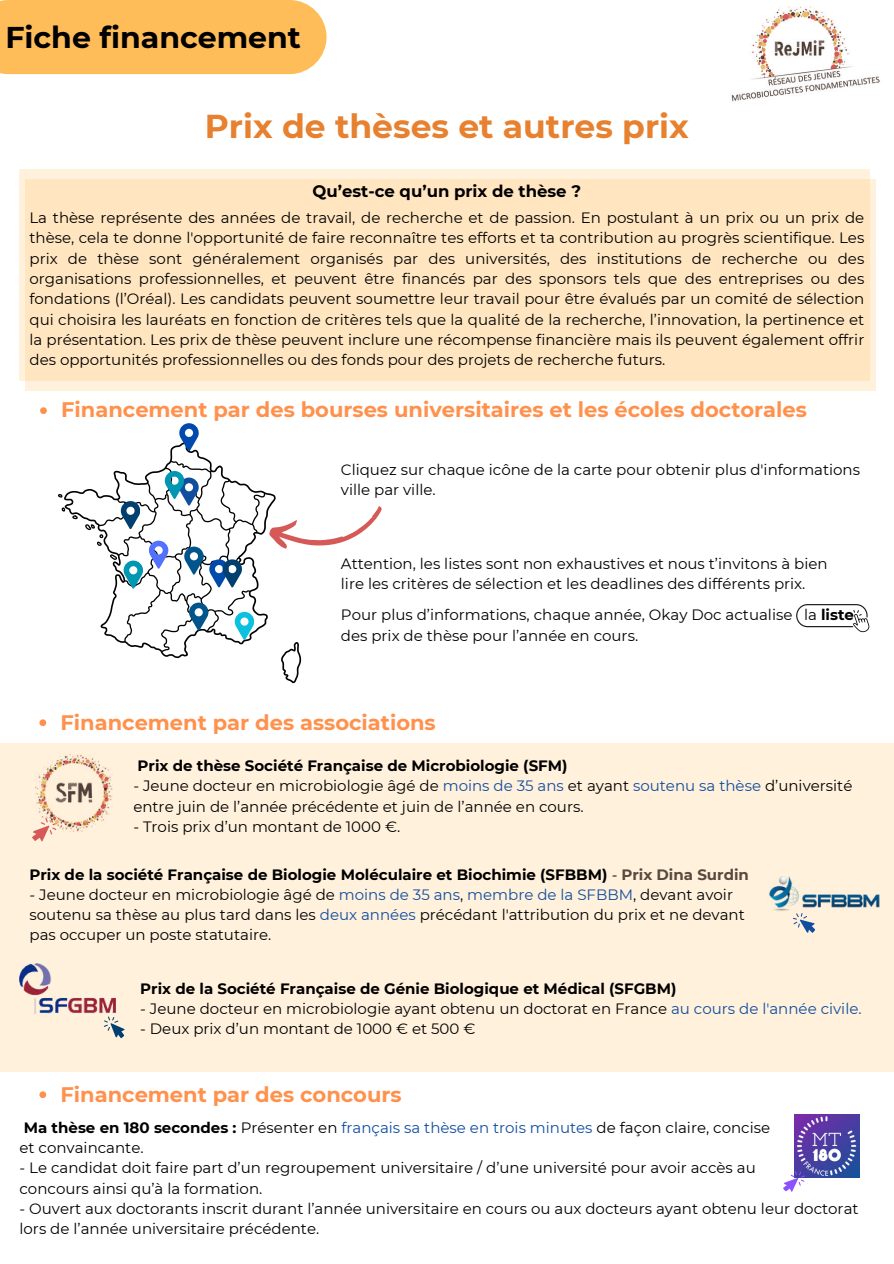
<style>
.page{position:relative;width:894px;height:1264px;background:#fff}
.page>*{position:absolute;margin:0;border:0;box-sizing:border-box;transform-origin:0 0}
.t1{font:700 33px "Montserrat";color:#e78130}
.t2{font:700 30px "Montserrat";color:#000}
.t3{font:700 21px "Montserrat";color:#ff914d}
.t4{font:700 16.5px "Montserrat";color:#000}
.t5{font:15px/20.2px "Montserrat";color:#000}
.t6{font:700 15px "Montserrat";color:#000}
.s1{font-weight:700}
.s2{font-style:italic}
.s3{color:#124e9f}
.s4{font-weight:400;font-style:italic}
.s5{color:#584a3e}
</style>
<div class="page">
<div style="left:0;top:0;width:326px;height:74px;background:#ffbd59"></div>
<img style="left:731px;top:6px;width:149px;height:96px">
<svg style="left:64px;top:445px;width:211px;height:213px"></svg>
<svg style="left:281px;top:642px;width:20px;height:41px"></svg>
<svg style="left:110px;top:554px;width:7px;height:6px"></svg>
<svg style="left:62px;top:507px;width:3px;height:4px"></svg>
<svg style="left:58px;top:494px;width:5px;height:3px"></svg>
<svg style="left:72px;top:515px;width:6px;height:4px"></svg>
<svg style="left:85px;top:524px;width:18px;height:22px"></svg>
<svg style="left:235px;top:612px;width:19px;height:28px"></svg>
<div style="left:25px;top:179px;width:850px;height:212px;background:#fff1dc"></div>
<div style="left:20px;top:169px;width:849px;height:212px;background:#ffe6c0"></div>
<div style="left:0;top:743px;width:893px;height:329px;background:#fff1dc"></div>
<svg style="left:32px;top:830px;width:20px;height:11px"></svg>
<img style="left:36px;top:754px;width:77px;height:77px">
<img style="left:769px;top:876px;width:111px;height:35px">
<svg style="left:793px;top:913px;width:22px;height:20px"></svg>
<svg style="left:121px;top:501px;width:19px;height:28px"></svg>
<img style="left:794px;top:1114px;width:65px;height:63px">
<svg style="left:783px;top:1171px;width:21px;height:20px"></svg>
<svg style="left:796px;top:604px;width:73px;height:28px"></svg>
<svg style="left:268px;top:506px;width:114px;height:42px"></svg>
<svg style="left:124px;top:560px;width:19px;height:28px"></svg>
<svg style="left:179px;top:423px;width:19px;height:28px"></svg>
<svg style="left:149px;top:540px;width:19px;height:28px"></svg>
<svg style="left:189px;top:597px;width:21px;height:33px"></svg>
<svg style="left:209px;top:559px;width:33px;height:28px"></svg>
<svg style="left:184px;top:546px;width:19px;height:28px"></svg>
<svg style="left:165px;top:471px;width:33px;height:34px"></svg>
<svg style="left:40px;top:407px;width:7px;height:7px"></svg>
<svg style="left:39px;top:719px;width:7px;height:7px"></svg>
<svg style="left:39px;top:1091px;width:7px;height:7px"></svg>
<img style="left:20px;top:963px;width:95px;height:50px">
<svg style="left:104px;top:1016px;width:20px;height:22px"></svg>
<h2 class="t2" style="left:5px;top:16px;width:297px">Fiche financement</h2>
<h1 class="t1" style="left:205px;top:103px;width:485px">Prix de thèses et autres prix</h1>
<p class="t4" style="left:312px;top:179px;width:270px">Qu’est-ce qu’un prix de thèse ?</p>
<p class="t5" style="left:29px;top:207px;width:836px;text-align:justify">La thèse représente des années de travail, de recherche et de passion. En postulant à un prix ou un prix de thèse, cela te donne l'opportunité de faire reconnaître tes efforts et ta contribution au progrès scientifique. Les prix de thèse sont généralement organisés par des universités, des institutions de recherche ou des organisations professionnelles, et peuvent être financés par des sponsors tels que des entreprises ou des fondations (l’Oréal). Les candidats peuvent soumettre leur travail pour être évalués par un comité de sélection qui choisira les lauréats en fonction de critères tels que la qualité de la recherche, l’innovation, la pertinence et la présentation. Les prix de thèse peuvent inclure une récompense financière mais ils peuvent également offrir des opportunités professionnelles ou des fonds pour des projets de recherche futurs.</p>
<h3 class="t3" style="left:61px;top:395px;width:747px">Financement par des bourses universitaires et les écoles doctorales</h3>
<p class="t5" style="left:341px;top:458px;width:520px">Cliquez sur chaque icône de la carte pour obtenir plus d'informations ville par ville.</p>
<p class="t5" style="left:341px;top:553px;width:488px">Attention, les listes sont non exhaustives et nous t’invitons à bien lire les critères de sélection et les deadlines des différents prix.</p>
<p class="t5" style="left:341px;top:604px;width:514px">Pour plus d’informations, chaque année, Okay Doc actualise la <span class="s1">liste </span>des prix de thèse pour l’année en cours.</p>
<h3 class="t3" style="left:60px;top:707px;width:376px">Financement par des associations</h3>
<p class="t6" style="left:137px;top:755px;width:431px">Prix de thèse Société Française de Microbiologie (SFM)</p>
<p class="t5" style="left:133px;top:775px;width:720px"><span class="s2">-</span> Jeune docteur en microbiologie âgé de <span class="s3">moins de 35 ans</span> et ayant <span class="s3">soutenu sa thèse</span> d’université entre juin de l’année précédente et juin de l’année en cours.</p>
<p class="t5" style="left:133px;top:816px;width:268px">- Trois prix d’un montant de 1000 €.</p>
<p class="t6" style="left:29px;top:863px;width:720px">Prix de la société Française de Biologie Moléculaire et Biochimie (SFBBM) <span class="s4">-</span> <span class="s5">Prix Dina Surdin</span></p>
<p class="t5" style="left:29px;top:883px;width:716px"><span class="s2">-</span> Jeune docteur en microbiologie âgé de <span class="s3">moins de 35 ans</span>, <span class="s3">membre de la SFBBM</span>, devant avoir soutenu sa thèse au plus tard dans les <span class="s3">deux années</span> précédant l'attribution du prix et ne devant pas occuper un poste statutaire.</p>
<p class="t6" style="left:140px;top:977px;width:537px">Prix de la Société Française de Génie Biologique et Médical (SFGBM)</p>
<p class="t5" style="left:140px;top:997px;width:722px"><span class="s2">-</span> Jeune docteur en microbiologie ayant obtenu un doctorat en France <span class="s3">au cours de l'année civile.</span></p>
<p class="t5" style="left:140px;top:1018px;width:336px">- Deux prix d’un montant de 1000 € et 500 €</p>
<h3 class="t3" style="left:60px;top:1078px;width:342px">Financement par des concours</h3>
<p class="t5" style="left:20px;top:1116px;width:751px"><span class="s1">Ma thèse en 180 secondes :</span> Présenter en <span class="s3">français sa thèse en trois minutes</span> de façon claire, concise et convaincante.</p>
<p class="t5" style="left:20px;top:1157px;width:737px">- Le candidat doit faire part d’un regroupement universitaire / d’une université pour avoir accès au concours ainsi qu’à la formation.</p>
<p class="t5" style="left:20px;top:1197px;width:840px">- Ouvert aux doctorants inscrit durant l’année universitaire en cours ou aux docteurs ayant obtenu leur doctorat lors de l’année universitaire précédente.</p>
</div>
